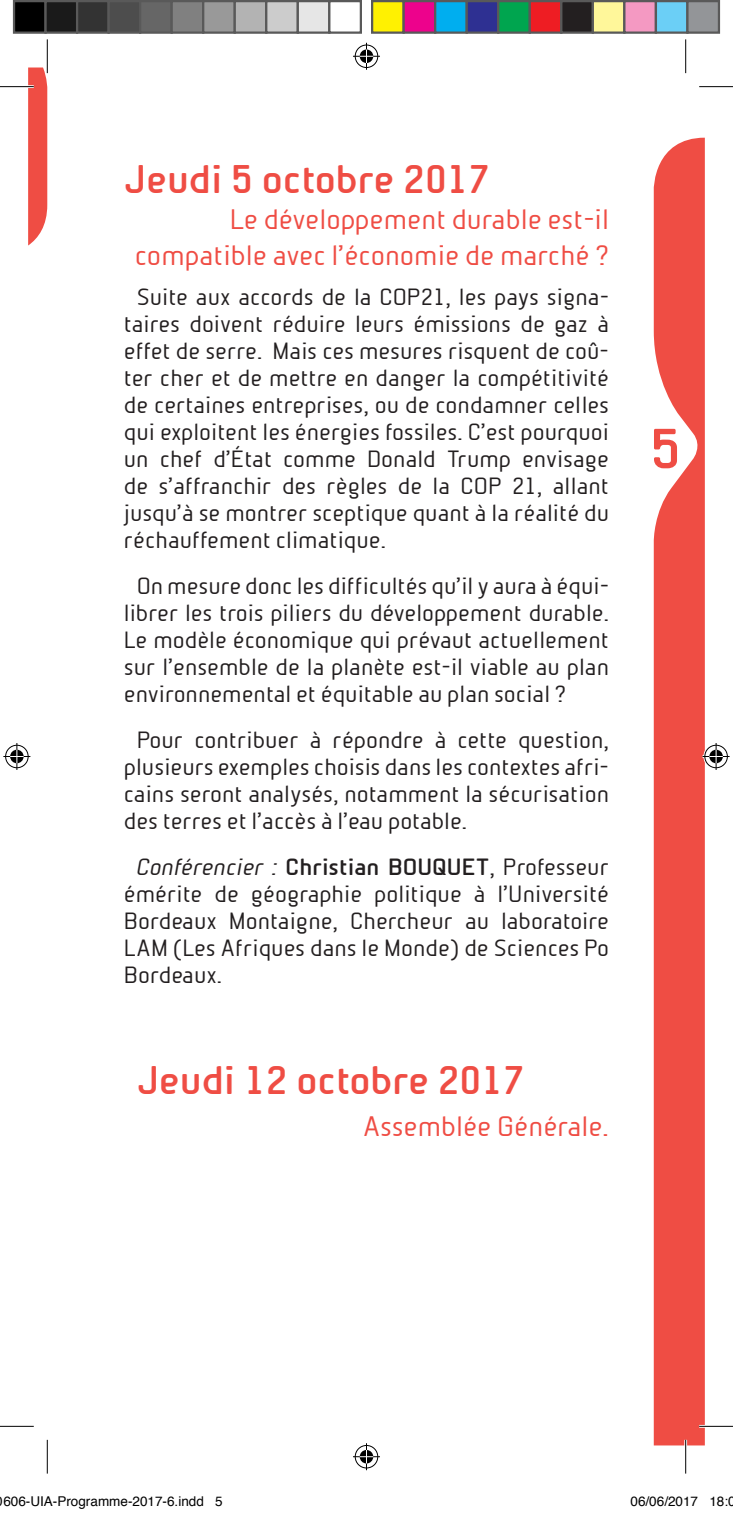
<style>
.page{position:relative;width:733px;height:1513px;background:#fff}
.page>*{position:absolute;margin:0;border:0;box-sizing:border-box;transform-origin:0 0}
.t1{font:700 54px "Beta Sans";color:#ef4d44}
.t2{font:700 38.25px "Beta Sans";color:#ef4d44}
.t3{font:27px/36px "Beta Sans";color:#ef4d44;text-align:right}
.t4{font:22.5px/27px "Beta Sans";color:#231f20;text-align:justify}
.t5{font:13.5px "Helvetica";color:#000}
.s1{font-style:italic}
.s2{font-weight:700}
</style>
<div class="page">
<svg style="left:28px;top:67px;width:19px;height:178px;background:#f05a52"></svg>
<svg style="left:653px;top:138px;width:51px;height:1307px;background:#f05a52"></svg>
<hr style="left:0;top:85px;width:34px;height:3px;background:#fff">
<hr style="left:699px;top:1425px;width:33px;height:2px;background:#fff">
<hr style="left:46px;top:39px;width:3px;height:34px;background:#fff">
<hr style="left:684px;top:1439px;width:2px;height:34px;background:#fff">
<hr style="left:0;top:86px;width:34px;height:1px;background:#000">
<hr style="left:699px;top:86px;width:33px;height:1px;background:#000">
<hr style="left:0;top:1426px;width:34px;height:1px;background:#000">
<hr style="left:699px;top:1426px;width:33px;height:1px;background:#000">
<hr style="left:47px;top:39px;width:1px;height:34px;background:#000">
<hr style="left:47px;top:1439px;width:1px;height:34px;background:#000">
<hr style="left:685px;top:39px;width:1px;height:34px;background:#000">
<hr style="left:685px;top:1439px;width:1px;height:34px;background:#000">
<svg style="left:353px;top:43px;width:27px;height:27px"></svg>
<svg style="left:353px;top:1443px;width:27px;height:27px"></svg>
<svg style="left:3px;top:743px;width:27px;height:27px"></svg>
<svg style="left:702px;top:743px;width:27px;height:27px"></svg>
<div style="left:14px;top:1px;width:32px;height:32px;background:#000"></div>
<div style="left:13px;top:0;width:34px;height:34px;border:2px solid #595959"></div>
<div style="left:46px;top:1px;width:31px;height:32px;background:#1a1a1a"></div>
<div style="left:44px;top:0;width:34px;height:34px;border:2px solid #595959"></div>
<div style="left:77px;top:1px;width:32px;height:32px;background:#333"></div>
<div style="left:76px;top:0;width:34px;height:34px;border:2px solid #595959"></div>
<div style="left:109px;top:1px;width:31px;height:32px;background:#4d4d4d"></div>
<div style="left:107px;top:0;width:34px;height:34px;border:2px solid #595959"></div>
<div style="left:140px;top:1px;width:32px;height:32px;background:#666"></div>
<div style="left:139px;top:0;width:34px;height:34px;border:2px solid #595959"></div>
<div style="left:172px;top:1px;width:31px;height:32px;background:#808080"></div>
<div style="left:170px;top:0;width:34px;height:34px;border:2px solid #595959"></div>
<div style="left:203px;top:1px;width:32px;height:32px;background:#999"></div>
<div style="left:202px;top:0;width:34px;height:34px;border:2px solid #595959"></div>
<div style="left:235px;top:1px;width:31px;height:32px;background:#b3b3b3"></div>
<div style="left:233px;top:0;width:34px;height:34px;border:2px solid #595959"></div>
<div style="left:266px;top:1px;width:32px;height:32px;background:#ccc"></div>
<div style="left:265px;top:0;width:34px;height:34px;border:2px solid #595959"></div>
<div style="left:298px;top:1px;width:31px;height:32px;background:#e6e6e6"></div>
<div style="left:296px;top:0;width:34px;height:34px;border:2px solid #595959"></div>
<div style="left:328px;top:0;width:34px;height:34px;border:2px solid #595959"></div>
<div style="left:372px;top:1px;width:31px;height:32px;background:#fff101"></div>
<div style="left:371px;top:0;width:33px;height:34px;border:2px solid #595959"></div>
<div style="left:403px;top:1px;width:32px;height:32px;background:#ed028c"></div>
<div style="left:402px;top:0;width:34px;height:34px;border:2px solid #595959"></div>
<div style="left:435px;top:1px;width:31px;height:32px;background:#00aeef"></div>
<div style="left:434px;top:0;width:33px;height:34px;border:2px solid #595959"></div>
<div style="left:466px;top:1px;width:32px;height:32px;background:#2e3092"></div>
<div style="left:465px;top:0;width:34px;height:34px;border:2px solid #595959"></div>
<div style="left:498px;top:1px;width:31px;height:32px;background:#00a54f"></div>
<div style="left:497px;top:0;width:33px;height:34px;border:2px solid #595959"></div>
<div style="left:529px;top:1px;width:32px;height:32px;background:#ee1d23"></div>
<div style="left:528px;top:0;width:34px;height:34px;border:2px solid #595959"></div>
<div style="left:561px;top:1px;width:31px;height:32px;background:#231f20"></div>
<div style="left:560px;top:0;width:33px;height:34px;border:2px solid #595959"></div>
<div style="left:592px;top:1px;width:32px;height:32px;background:#fff79a"></div>
<div style="left:591px;top:0;width:34px;height:34px;border:2px solid #595959"></div>
<div style="left:624px;top:1px;width:31px;height:32px;background:#f499c2"></div>
<div style="left:623px;top:0;width:33px;height:34px;border:2px solid #595959"></div>
<div style="left:655px;top:1px;width:32px;height:32px;background:#6bcff6"></div>
<div style="left:654px;top:0;width:34px;height:34px;border:2px solid #595959"></div>
<div style="left:687px;top:1px;width:31px;height:32px;background:#939598"></div>
<div style="left:686px;top:0;width:33px;height:34px;border:2px solid #595959"></div>
<h2 class="t2" style="left:124px;top:157px;width:368px">Jeudi 5 octobre 2017</h2>
<p class="t3" style="left:135px;top:201px;width:475px">Le développement durable est-il compatible avec l’économie de marché ?</p>
<p class="t4" style="left:124px;top:283px;width:486px;text-indent:13px">Suite aux accords de la COP21, les pays signa&shy;taires doivent réduire leurs émissions de gaz à effet de serre. Mais ces mesures risquent de coû&shy;ter cher et de mettre en danger la compétitivité de certaines entreprises, ou de condamner celles qui exploitent les énergies fossiles. C’est pourquoi un chef d’État comme Donald Trump envisage de s’affranchir des règles de la COP 21, allant jusqu’à se montrer sceptique quant à la réalité du réchauffement climatique.</p>
<p class="t4" style="left:124px;top:572px;width:486px;text-indent:13px">On mesure donc les difficultés qu’il y aura à équi&shy;librer les trois piliers du développement durable.<br>Le modèle économique qui prévaut actuellement sur l’ensemble de la planète est-il viable au plan environnemental et équitable au plan social ?</p>
<p class="t4" style="left:124px;top:726px;width:486px;text-indent:13px">Pour contribuer à répondre à cette question, plusieurs exemples choisis dans les contextes afri&shy;cains seront analysés, notamment la sécurisation des terres et l’accès à l’eau potable.</p>
<p class="t4" style="left:124px;top:853px;width:486px;text-indent:13px"><span class="s1">Conférencier :</span> <span class="s2">Christian BOUQUET</span>, Professeur émérite de géographie politique à l’Université Bordeaux Montaigne, Chercheur au laboratoire LAM (Les Afriques dans le Monde) de Sciences Po Bordeaux.</p>
<h2 class="t2" style="left:137px;top:1057px;width:390px">Jeudi 12 octobre 2017</h2>
<p class="t3" style="left:363px;top:1108px;width:247px">Assemblée Générale.</p>
<h1 class="t1" style="left:649px;top:417px;width:32px">5</h1>
<p class="t5" style="left:3px;top:1491px;width:221px">606-UIA-Programme-2017-6.indd 5</p>
<p class="t5" style="left:630px;top:1491px;width:107px">06/06/2017 18:0</p>
</div>
